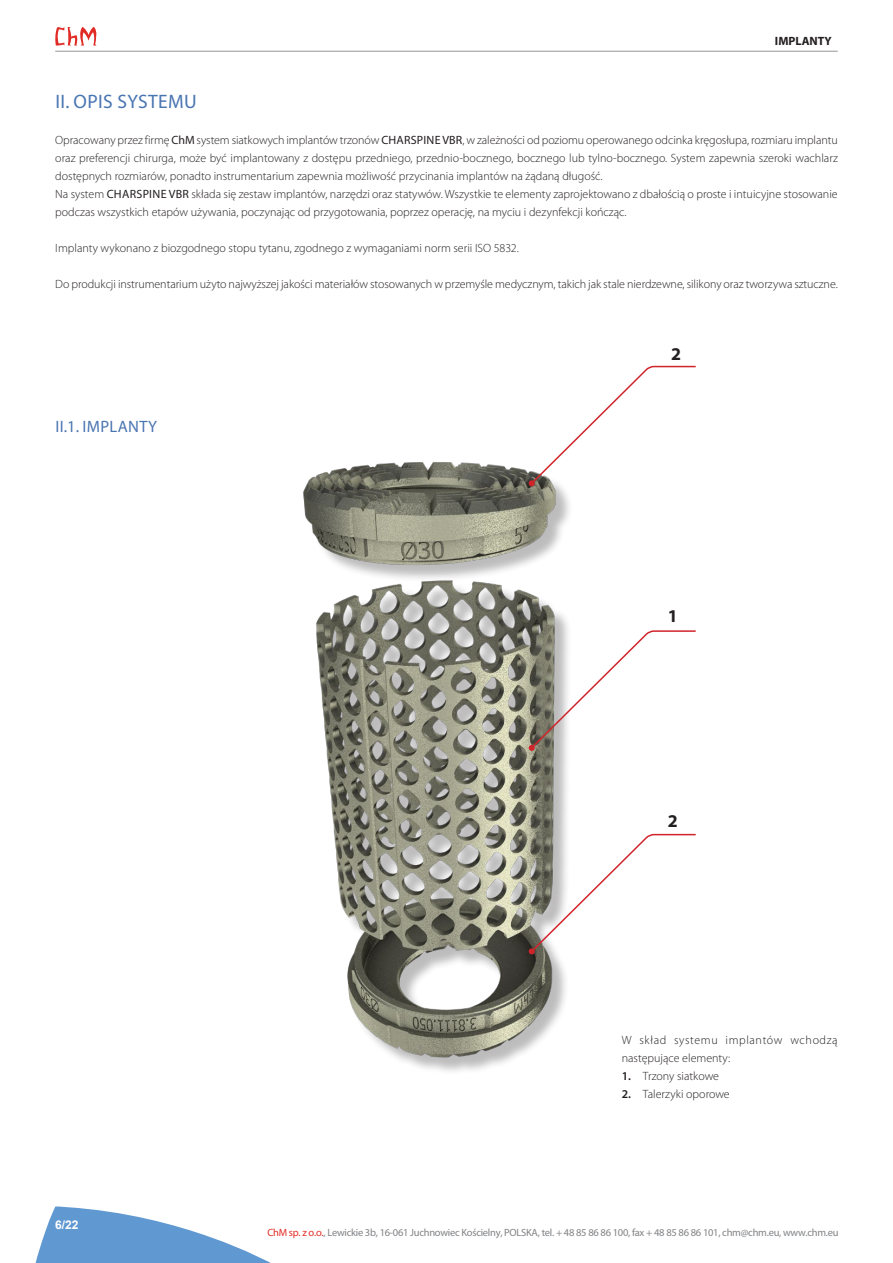
<style>
.page{position:relative;width:893px;height:1263px;background:#fff}
.page>*{position:absolute;margin:0;border:0;box-sizing:border-box;transform-origin:0 0}
.t1{font:19.5px "Myriad Pro";letter-spacing:.02em;color:#4975b1}
.t2{font:700 18px "Myriad Pro";color:#231f20}
.t3{font:16.5px "Myriad Pro";letter-spacing:.02em;color:#4975b1}
.t4{font:300 12px/18px "Myriad Pro";color:#231f20}
.t5{font:300 12px/18px "Myriad Pro";letter-spacing:.045em;color:#231f20}
.t6{font:700 12px "Myriad Pro";color:#231f20}
.t7{font:700 12px "Arial";color:#fff}
.t8{font:10.5px "Myriad Pro";letter-spacing:-.025em;color:#808285}
.s1{font-weight:400}
.s2{font-weight:600}
.s3{color:#e12c26}
</style>
<div class="page">
<svg style="left:35px;top:1206px;width:236px;height:57px"></svg>
<svg style="left:55px;top:27px;width:41px;height:19px"></svg>
<hr style="left:55px;top:51px;width:783px;height:1px;background:#939598">
<img style="left:303px;top:462px;width:266px;height:610px">
<svg style="left:529px;top:365px;width:167px;height:121px"></svg>
<svg style="left:529px;top:630px;width:167px;height:121px"></svg>
<svg style="left:529px;top:833px;width:167px;height:121px"></svg>
<p class="t6" style="left:775px;top:33px;width:58px">IMPLANTY</p>
<h1 class="t1" style="left:55px;top:90px;width:143px">II. OPIS SYSTEMU</h1>
<p class="t4" style="left:55px;top:131px;width:784px">Opracowany przez firmę <span class="s1">ChM</span> system siatkowych implantów trzonów <span class="s1">CHARSPINE VBR</span>, w zależności od poziomu operowanego odcinka kręgosłupa, rozmiaru implantu oraz preferencji chirurga, może być implantowany z dostępu przedniego, przednio-bocznego, bocznego lub tylno-bocznego. System zapewnia szeroki wachlarz dostępnych rozmiarów, ponadto instrumentarium zapewnia możliwość przycinania implantów na żądaną długość.<br>Na system <span class="s1">CHARSPINE VBR</span> składa się zestaw implantów, narzędzi oraz statywów. Wszystkie te elementy zaprojektowano z dbałością o proste i intuicyjne stosowanie podczas wszystkich etapów używania, poczynając od przygotowania, poprzez operację, na myciu i dezynfekcji kończąc.</p>
<p class="t4" style="left:55px;top:239px;width:465px">Implanty wykonano z biozgodnego stopu tytanu, zgodnego z wymaganiami norm serii ISO 5832.</p>
<p class="t4" style="left:55px;top:275px;width:784px">Do produkcji instrumentarium użyto najwyższej jakości materiałów stosowanych w przemyśle medycznym, takich jak stale nierdzewne, silikony oraz tworzywa sztuczne.</p>
<h3 class="t3" style="left:55px;top:417px;width:103px">II.1. IMPLANTY</h3>
<p class="t7" style="left:55px;top:1216px;width:25px">6/22</p>
<h2 class="t2" style="left:671px;top:342px;width:11px">2</h2>
<h2 class="t2" style="left:668px;top:604px;width:11px">1</h2>
<h2 class="t2" style="left:668px;top:809px;width:11px">2</h2>
<p class="t5" style="left:622px;top:1031px;width:217px">W skład systemu implantów wchodzą następujące elementy:</p>
<p class="t4" style="left:622px;top:1067px;width:99px"><span class="s2">1.</span> Trzony siatkowe</p>
<p class="t4" style="left:622px;top:1085px;width:110px"><span class="s2">2.</span> Talerzyki oporowe</p>
<p class="t8" style="left:267px;top:1226px;width:573px"><span class="s3">ChM sp. z o.o.</span>, Lewickie 3b, 16-061 Juchnowiec Kościelny, POLSKA, tel. + 48 85 86 86 100, fax + 48 85 86 86 101, chm@chm.eu, www.chm.eu</p>
</div>
